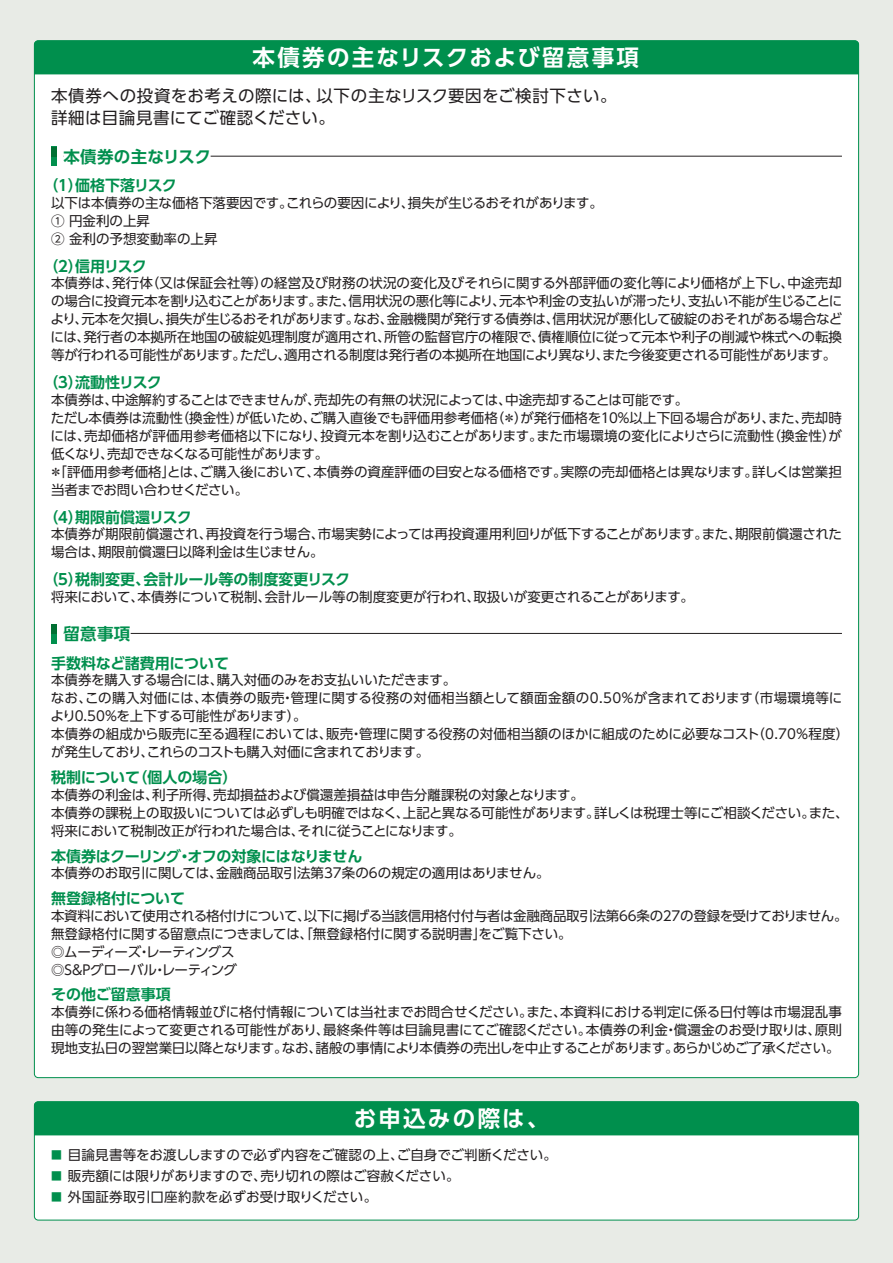
<style>
.page{position:relative;width:893px;height:1263px;background:#e8ebe6}
.page>*{position:absolute;margin:0;border:0;box-sizing:border-box;transform-origin:0 0}
.t1{font:700 22.5px "UD Shin Go Pr 6 N De";letter-spacing:.1em;color:#fff}
.t2{font:16.5px/22.5px "UD Shin Go Pr 6 N";letter-spacing:.025em;color:#231f20}
.t3{font:700 16.5px "UD Shin Go Pr 6 N De";letter-spacing:.02em;color:#008f4d}
.t4{font:700 15px "UD Shin Go Pr 6 N De";color:#008f4d}
.t5{font:700 15px "UD Shin Go Pr 6 N De";letter-spacing:-.03em;color:#008f4d}
.t6{font:700 15px "UD Shin Go Pr 6 N De";letter-spacing:-.025em;color:#008f4d}
.t7{font:13.5px/18px "UD Shin Go Pr 6 N";letter-spacing:-.01em;color:#231f20}
.t8{font:13.5px "UD Shin Go Pr 6 N";letter-spacing:.015em;color:#231f20}
.s1{font-size:10.8px;color:#008f4d}
</style>
<div class="page">
<div style="left:34px;top:41px;width:825px;height:1037px;background:#fff;border-radius:4px"></div>
<div style="left:34px;top:40px;width:825px;height:34px;background:#008f4d"></div>
<div style="left:34px;top:1102px;width:825px;height:118px;background:#fff;border-radius:4px"></div>
<div style="left:34px;top:1101px;width:825px;height:119px;border:1px solid #008f4d;border-radius:4px"></div>
<div style="left:34px;top:1101px;width:825px;height:34px;background:#008f4d"></div>
<div style="left:51px;top:147px;width:6px;height:19px;background:#008f4d"></div>
<div style="left:51px;top:147px;width:6px;height:9px;background:#006f32"></div>
<hr style="left:63px;top:156px;width:779px;height:1px;background:#231f20">
<div style="left:63px;top:146px;width:148px;height:17px;background:#fff"></div>
<div style="left:51px;top:624px;width:6px;height:19px;background:#008f4d"></div>
<div style="left:51px;top:624px;width:6px;height:10px;background:#006f32"></div>
<hr style="left:63px;top:633px;width:779px;height:1px;background:#231f20">
<div style="left:63px;top:623px;width:68px;height:17px;background:#fff"></div>
<h1 class="t1" style="left:253px;top:39px;width:388px">本債券の主なリスクおよび留意事項</h1>
<p class="t2" style="left:51px;top:84px;width:567px">本債券への投資をお考えの際には、以下の主なリスク要因をご検討下さい。詳細は目論見書にてご確認ください。</p>
<p class="t3" style="left:63px;top:143px;width:149px">本債券の主なリスク</p>
<p class="t6" style="left:43px;top:173px;width:135px">（１）価格下落リスク</p>
<p class="t7" style="left:51px;top:193px;width:553px">以下は本債券の主な価格下落要因です。これらの要因により、損失が生じるおそれがあります。<br>① 円金利の上昇<br>② 金利の予想変動率の上昇</p>
<p class="t4" style="left:43px;top:254px;width:105px">（２）信用リスク</p>
<p class="t7" style="left:51px;top:274px;width:793px;text-align:justify">本債券は、発行体（又は保証会社等）の経営及び財務の状況の変化及びそれらに関する外部評価の変化等により価格が上下し、中途売却の場合に投資元本を割り込むことがあります。また、信用状況の悪化等により、元本や利金の支払いが滞ったり、支払い不能が生じることにより、元本を欠損し、損失が生じるおそれがあります。なお、金融機関が発行する債券は、信用状況が悪化して破綻のおそれがある場合などには、発行者の本拠所在地国の破綻処理制度が適用され、所管の監督官庁の権限で、債権順位に従って元本や利子の削減や株式への転換等が行われる可能性があります。ただし、適用される制度は発行者の本拠所在地国により異なり、また今後変更される可能性があります。</p>
<p class="t4" style="left:43px;top:370px;width:120px">（３）流動性リスク</p>
<p class="t7" style="left:49px;top:390px;width:794px">本債券は、中途解約することはできませんが、売却先の有無の状況によっては、中途売却することは可能です。<br>ただし本債券は流動性（換金性）が低いため、ご購入直後でも評価用参考価格（＊）が発行価格を１０％以上下回る場合があり、また、売却時には、売却価格が評価用参考価格以下になり、投資元本を割り込むことがあります。また市場環境の変化によりさらに流動性（換金性）が低くなり、売却できなくなる可能性があります。<br>＊「評価用参考価格」とは、ご購入後において、本債券の資産評価の目安となる価格です。実際の売却価格とは異なります。詳しくは営業担当者までお問い合わせください。</p>
<p class="t4" style="left:43px;top:505px;width:150px">（４）期限前償還リスク</p>
<p class="t7" style="left:51px;top:525px;width:792px">本債券が期限前償還され、再投資を行う場合、市場実勢によっては再投資運用利回りが低下することがあります。また、期限前償還された場合は、期限前償還日以降利金は生じません。</p>
<p class="t4" style="left:43px;top:567px;width:308px">（５）税制変更、会計ルール等の制度変更リスク</p>
<p class="t7" style="left:51px;top:587px;width:645px">将来において、本債券について税制、会計ルール等の制度変更が行われ、取扱いが変更されることがあります。</p>
<p class="t3" style="left:63px;top:620px;width:68px">留意事項</p>
<p class="t4" style="left:51px;top:651px;width:179px">手数料など諸費用について</p>
<p class="t7" style="left:51px;top:671px;width:800px">本債券を購入する場合には、購入対価のみをお支払いいただきます。<br>なお、この購入対価には、本債券の販売・管理に関する役務の対価相当額として額面金額の0.50％が含まれております（市場環境等により0.50%を上下する可能性があります）。<br>本債券の組成から販売に至る過程においては、販売・管理に関する役務の対価相当額のほかに組成のために必要なコスト（0.70％程度）が発生しており、これらのコストも購入対価に含まれております。</p>
<p class="t4" style="left:51px;top:765px;width:188px">税制について（個人の場合）</p>
<p class="t7" style="left:51px;top:785px;width:799px">本債券の利金は、利子所得、売却損益および償還差損益は申告分離課税の対象となります。<br>本債券の課税上の取扱いについては必ずしも明確ではなく、上記と異なる可能性があります。詳しくは税理士等にご相談ください。また、将来において税制改正が行われた場合は、それに従うことになります。</p>
<p class="t5" style="left:51px;top:844px;width:313px">本債券はクーリング・オフの対象にはなりません</p>
<p class="t7" style="left:51px;top:864px;width:500px">本債券のお取引に関しては、金融商品取引法第37条の6の規定の適用はありません。</p>
<p class="t4" style="left:51px;top:886px;width:136px">無登録格付について</p>
<p class="t7" style="left:51px;top:906px;width:798px">本資料において使用される格付けについて、以下に掲げる当該信用格付付与者は金融商品取引法第66条の27の登録を受けておりません。無登録格付に関する留意点につきましては、「無登録格付に関する説明書」をご覧下さい。<br>◎ムーディーズ・レーティングス<br>◎S&amp;Pグローバル・レーティング</p>
<p class="t4" style="left:51px;top:982px;width:121px">その他ご留意事項</p>
<p class="t7" style="left:51px;top:1002px;width:792px;text-align:justify">本債券に係わる価格情報並びに格付情報については当社までお問合せください。また、本資料における判定に係る日付等は市場混乱事由等の発生によって変更される可能性があり、最終条件等は目論見書にてご確認ください。本債券の利金・償還金のお受け取りは、原則現地支払日の翌営業日以降となります。なお、諸般の事情により本債券の売出しを中止することがあります。あらかじめご了承ください。</p>
<h1 class="t1" style="left:354px;top:1100px;width:197px">お申込みの際は、</h1>
<p class="t7" style="left:51px;top:1145px;width:507px"><span class="s1">■</span> 目論見書等をお渡ししますので必ず内容をご確認の上、ご自身でご判断ください。</p>
<p class="t7" style="left:51px;top:1166px;width:410px"><span class="s1">■</span> 販売額には限りがありますので、売り切れの際はご容赦ください。</p>
<p class="t8" style="left:51px;top:1186px;width:328px"><span class="s1">■</span> 外国証券取引口座約款を必ずお受け取りください。</p>
</div>
